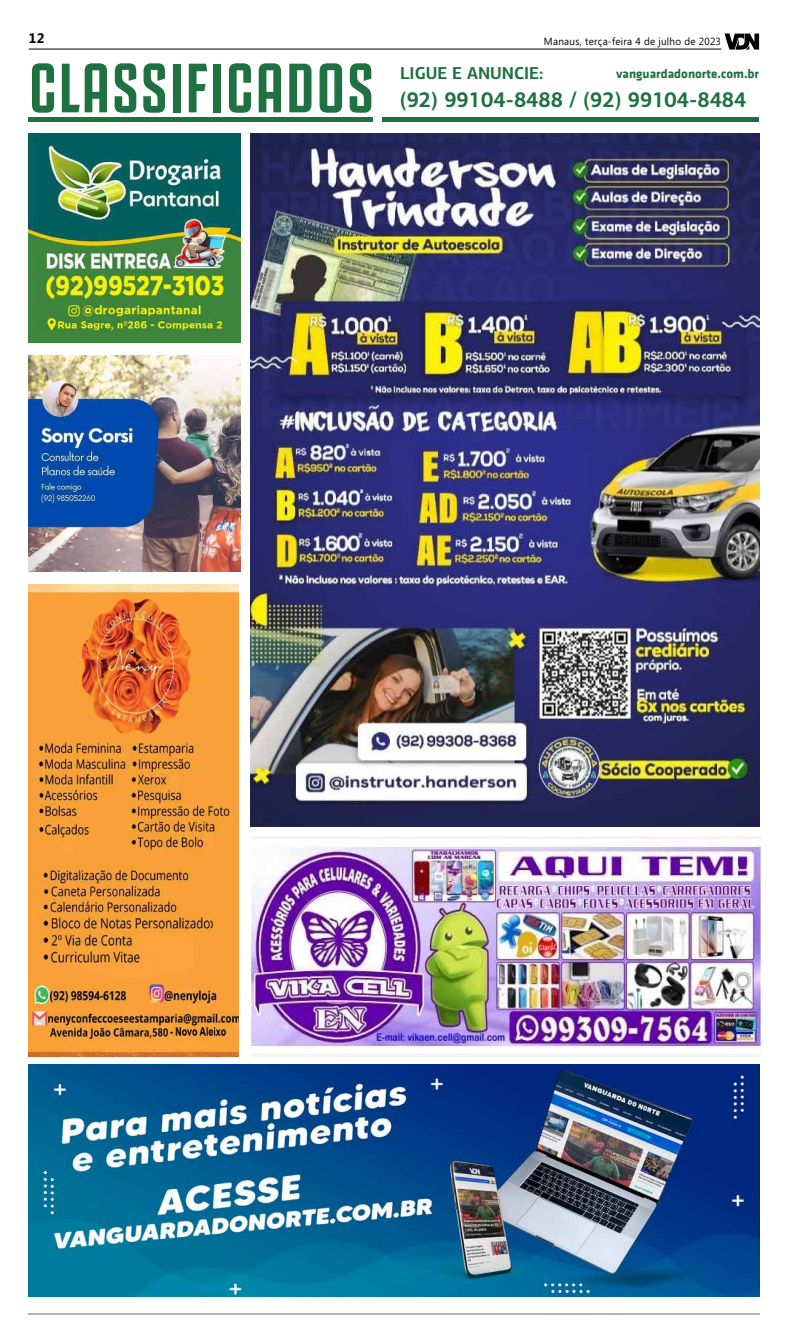
<style>
.page{position:relative;width:787px;height:1340px;background:#fff}
.page>*{position:absolute;margin:0;border:0;box-sizing:border-box;transform-origin:0 0}
.t1{font:700 70px "Juventus Fans";letter-spacing:.025em;color:#1f7142;scale:.95 1}
.t2{font:700 21.88px "PF Centro Sans Pro";color:#1f7142;scale:.95 1}
.t3{font:700 17.32px "PF Centro Sans Pro";color:#1f7142;scale:.95 1}
.t4{font:700 13.83px "Microsoft Phags Pa";color:#000;scale:.95 1}
.t5{font:700 12.95px "MW Klavika Bd";color:#1f7142}
.t6{font:10.41px "Microsoft Phags Pa";letter-spacing:.025em;color:#000;scale:.95 1}
</style>
<div class="page">
<hr style="left:29px;top:1313px;width:730px;height:2px;background:#b1b4b6">
<hr style="left:382px;top:118px;width:376px;height:4px;background:#1f7142">
<hr style="left:29px;top:118px;width:344px;height:4px;background:#1f7142">
<hr style="left:29px;top:49px;width:692px;height:1px;background:#000">
<svg style="left:724px;top:33px;width:34px;height:17px"></svg>
<img style="left:29px;top:584px;width:209px;height:472px">
<img style="left:250px;top:133px;width:508px;height:694px">
<img style="left:29px;top:133px;width:211px;height:209px">
<img style="left:29px;top:355px;width:211px;height:216px">
<img style="left:251px;top:836px;width:509px;height:219px">
<img style="left:29px;top:1064px;width:729px;height:232px">
<h3 class="t4" style="left:29px;top:28px;width:18px">12</h3>
<p class="t6" style="left:543px;top:34px;width:188px">Manaus, terça-feira 4 de julho de 2023</p>
<h1 class="t1" style="left:29px;top:38px;width:365px">CLASSIFICADOS</h1>
<h3 class="t3" style="left:400px;top:62px;width:152px">LIGUE E ANUNCIE:</h3>
<h2 class="t2" style="left:399px;top:86px;width:366px">(92) 99104-8488 / (92) 99104-8484</h2>
<p class="t5" style="left:616px;top:64px;width:144px">vanguardadonorte.com.br</p>
</div>
